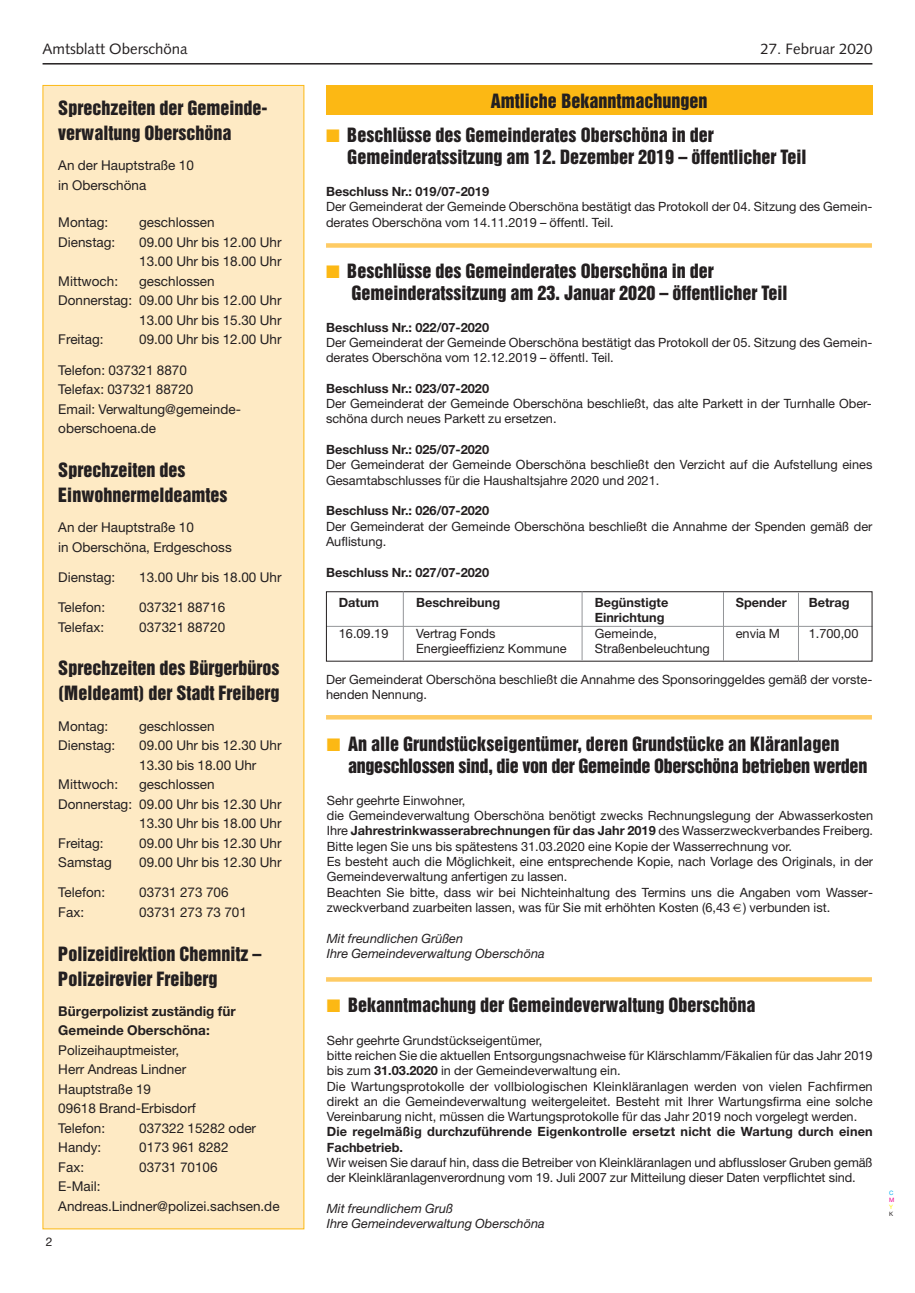
<style>
.page{position:relative;width:915px;height:1293px;background:#fff}
.page>*{position:absolute;margin:0;border:0;box-sizing:border-box;transform-origin:0 0}
.t1{font:18px/24.9px "Helvetica Inserat";color:#231f20}
.t2{font:15px "Syntax";color:#231f20}
.t3{font:13.5px/19.5px "Helvetica Neue";color:#231f20}
.t4{font:700 13.5px/19.5px "Helvetica Neue";color:#231f20}
.t5{font:12.75px/15.3px "Helvetica Neue";color:#231f20}
.t6{font:700 12.75px/15.3px "Helvetica Neue";color:#231f20}
.t7{font:italic 12.75px/15.3px "Helvetica Neue";color:#231f20}
.t8{font:12px "Helvetica Neue";color:#231f20}
.t9{font:6px "Helvetica Neue";color:#00aeef}
.t10{font:6px "Helvetica Neue";color:#ed028c}
.t11{font:6px "Helvetica Neue";color:#fff101}
.t12{font:6px "Helvetica Neue";color:#231f20}
.s1{color:#fcb814}
.s2{font-weight:700}
</style>
<div class="page">
<hr style="left:326px;top:626px;width:546px;height:1px;background:#939598">
<hr style="left:43px;top:63px;width:829px;height:2px;background:#231f20">
<div style="left:43px;top:86px;width:260px;height:1142px;background:#feeac4"></div>
<div style="left:326px;top:85px;width:546px;height:30px;background:#fcb814"></div>
<div style="left:326px;top:243px;width:545px;height:5px;background:#fecb64"></div>
<hr style="left:326px;top:715px;width:545px;height:4px;background:#fecb64">
<div style="left:326px;top:591px;width:546px;height:70px;border:1px solid #231f20"></div>
<hr style="left:403px;top:591px;width:1px;height:69px;background:#939598">
<hr style="left:581px;top:591px;width:1px;height:69px;background:#939598">
<hr style="left:722px;top:592px;width:1px;height:69px;background:#939598">
<hr style="left:797px;top:592px;width:1px;height:69px;background:#939598">
<svg style="left:326px;top:977px;width:545px;height:4px;background:#fecd6b"></svg>
<p class="t2" style="left:43px;top:43px;width:147px">Amtsblatt Oberschöna</p>
<p class="t2" style="left:760px;top:43px;width:113px">27. Februar 2020</p>
<h1 class="t1" style="left:58px;top:97px;width:211px">Sprechzeiten der Gemeinde&shy;verwaltung Oberschöna</h1>
<p class="t3" style="left:58px;top:157px;width:137px">An der Hauptstraße 10 in Oberschöna</p>
<p class="t3" style="left:58px;top:214px;width:52px">Montag:</p>
<p class="t3" style="left:139px;top:214px;width:77px">geschlossen</p>
<p class="t3" style="left:58px;top:234px;width:59px">Dienstag:</p>
<p class="t3" style="left:139px;top:234px;width:144px">09.00 Uhr bis 12.00 Uhr<br>13.00 Uhr bis 18.00 Uhr</p>
<p class="t3" style="left:58px;top:273px;width:61px">Mittwoch:</p>
<p class="t3" style="left:139px;top:273px;width:77px">geschlossen</p>
<p class="t3" style="left:58px;top:292px;width:225px">Donnerstag: 09.00 Uhr bis 12.00 Uhr</p>
<p class="t3" style="left:139px;top:312px;width:144px">13.00 Uhr bis 15.30 Uhr</p>
<p class="t3" style="left:58px;top:331px;width:47px">Freitag:</p>
<p class="t3" style="left:139px;top:331px;width:144px">09.00 Uhr bis 12.00 Uhr</p>
<p class="t3" style="left:58px;top:361px;width:184px">Telefon: 037321 8870<br>Telefax: 037321 88720<br>Email: Verwaltung@gemeinde&shy;oberschoena.de</p>
<h1 class="t1" style="left:58px;top:458px;width:171px">Sprechzeiten des<br>Einwohnermeldeamtes</h1>
<p class="t3" style="left:58px;top:519px;width:175px">An der Hauptstraße 10<br>in Oberschöna, Erdgeschoss</p>
<p class="t3" style="left:58px;top:568px;width:59px">Dienstag:</p>
<p class="t3" style="left:139px;top:568px;width:144px">13.00 Uhr bis 18.00 Uhr</p>
<p class="t3" style="left:58px;top:599px;width:48px">Telefon:</p>
<p class="t3" style="left:139px;top:599px;width:87px">037321 88716</p>
<p class="t3" style="left:58px;top:618px;width:47px">Telefax:</p>
<p class="t3" style="left:139px;top:618px;width:87px">037321 88720</p>
<h1 class="t1" style="left:58px;top:657px;width:223px">Sprechzeiten des Bürgerbüros (Meldeamt) der Stadt Freiberg</h1>
<p class="t3" style="left:58px;top:717px;width:52px">Montag:</p>
<p class="t3" style="left:139px;top:717px;width:77px">geschlossen</p>
<p class="t3" style="left:58px;top:737px;width:59px">Dienstag:</p>
<p class="t3" style="left:139px;top:737px;width:144px">09.00 Uhr bis 12.30 Uhr<br>13.30 bis 18.00 Uhr</p>
<p class="t3" style="left:58px;top:776px;width:61px">Mittwoch:</p>
<p class="t3" style="left:139px;top:776px;width:77px">geschlossen</p>
<p class="t3" style="left:58px;top:795px;width:225px">Donnerstag: 09.00 Uhr bis 12.30 Uhr</p>
<p class="t3" style="left:139px;top:815px;width:144px">13.30 Uhr bis 18.00 Uhr</p>
<p class="t3" style="left:58px;top:834px;width:47px">Freitag:</p>
<p class="t3" style="left:139px;top:834px;width:144px">09.00 Uhr bis 12.30 Uhr</p>
<p class="t3" style="left:58px;top:854px;width:55px">Samstag</p>
<p class="t3" style="left:139px;top:854px;width:144px">09.00 Uhr bis 12.30 Uhr</p>
<p class="t3" style="left:58px;top:884px;width:48px">Telefon:</p>
<p class="t3" style="left:139px;top:884px;width:91px">03731 273 706</p>
<p class="t3" style="left:58px;top:903px;width:27px">Fax:</p>
<p class="t3" style="left:139px;top:903px;width:109px">03731 273 73 701</p>
<h1 class="t1" style="left:58px;top:942px;width:205px">Polizeidirektion Chemnitz –<br>Polizeirevier Freiberg</h1>
<p class="t4" style="left:58px;top:1002px;width:179px">Bürgerpolizist zuständig für<br>Gemeinde Oberschöna:</p>
<p class="t3" style="left:58px;top:1041px;width:139px">Polizeihauptmeister,<br>Herr Andreas Lindner<br>Hauptstraße 19<br>09618 Brand-Erbisdorf<br>Telefon:</p>
<p class="t3" style="left:139px;top:1119px;width:118px">037322 15282 oder</p>
<p class="t3" style="left:58px;top:1139px;width:45px">Handy:</p>
<p class="t3" style="left:139px;top:1139px;width:91px">0173 961 8282</p>
<p class="t3" style="left:58px;top:1158px;width:27px">Fax:</p>
<p class="t3" style="left:139px;top:1158px;width:80px">03731 70106</p>
<p class="t3" style="left:58px;top:1178px;width:223px">E-Mail:<br>Andreas.Lindner@polizei.sachsen.de</p>
<p class="t8" style="left:46px;top:1237px;width:8px">2</p>
<h1 class="t1" style="left:490px;top:89px;width:218px">Amtliche Bekanntmachungen</h1>
<h1 class="t1" style="left:347px;top:125px;width:460px;line-height:22.4px;text-indent:-21px"><span class="s1">■</span> Beschlüsse des Gemeinderates Oberschöna in der<br>Gemeinderatssitzung am 12. Dezember 2019 – öffentlicher Teil</h1>
<p class="t6" style="left:326px;top:185px;width:164px">Beschluss Nr.: 019/07-2019</p>
<p class="t5" style="left:326px;top:200px;width:547px">Der Gemeinderat der Gemeinde Oberschöna bestätigt das Protokoll der 04. Sitzung des Gemein&shy;derates Oberschöna vom 14.11.2019 – öffentl. Teil.</p>
<h1 class="t1" style="left:351px;top:260px;width:437px;line-height:22.4px;text-indent:-25px"><span class="s1">■</span> Beschlüsse des Gemeinderates Oberschöna in der<br>Gemeinderatssitzung am 23. Januar 2020 – öffentlicher Teil</h1>
<p class="t6" style="left:326px;top:320px;width:164px">Beschluss Nr.: 022/07-2020</p>
<p class="t5" style="left:326px;top:336px;width:547px">Der Gemeinderat der Gemeinde Oberschöna bestätigt das Protokoll der 05. Sitzung des Gemein&shy;derates Oberschöna vom 12.12.2019 – öffentl. Teil.</p>
<p class="t6" style="left:326px;top:382px;width:164px">Beschluss Nr.: 023/07-2020</p>
<p class="t5" style="left:326px;top:397px;width:547px">Der Gemeinderat der Gemeinde Oberschöna beschließt, das alte Parkett in der Turnhalle Ober&shy;schöna durch neues Parkett zu ersetzen.</p>
<p class="t6" style="left:326px;top:443px;width:164px">Beschluss Nr.: 025/07-2020</p>
<p class="t5" style="left:326px;top:458px;width:547px">Der Gemeinderat der Gemeinde Oberschöna beschließt den Verzicht auf die Aufstellung eines<br>Gesamtabschlusses für die Haushaltsjahre 2020 und 2021.</p>
<p class="t6" style="left:326px;top:504px;width:164px">Beschluss Nr.: 026/07-2020</p>
<p class="t5" style="left:326px;top:519px;width:547px">Der Gemeinderat der Gemeinde Oberschöna beschließt die Annahme der Spenden gemäß der<br>Auflistung.</p>
<p class="t6" style="left:326px;top:565px;width:164px">Beschluss Nr.: 027/07-2020</p>
<p class="t6" style="left:339px;top:596px;width:42px">Datum</p>
<p class="t6" style="left:416px;top:596px;width:86px">Beschreibung</p>
<p class="t6" style="left:594px;top:596px;width:75px">Begünstigte</p>
<p class="t6" style="left:735px;top:596px;width:53px">Spender</p>
<p class="t6" style="left:808px;top:596px;width:42px">Betrag</p>
<p class="t6" style="left:594px;top:611px;width:71px">Einrichtung</p>
<p class="t5" style="left:339px;top:627px;width:51px">16.09.19</p>
<p class="t5" style="left:416px;top:627px;width:81px">Vertrag Fonds</p>
<p class="t5" style="left:594px;top:627px;width:64px">Gemeinde,</p>
<p class="t5" style="left:735px;top:627px;width:46px">envia M</p>
<p class="t5" style="left:808px;top:627px;width:51px">1.700,00</p>
<p class="t5" style="left:416px;top:642px;width:152px">Energieeffizienz Kommune</p>
<p class="t5" style="left:594px;top:642px;width:117px">Straßenbeleuchtung</p>
<p class="t5" style="left:326px;top:672px;width:547px">Der Gemeinderat Oberschöna beschließt die Annahme des Sponsoringgeldes gemäß der vorste&shy;henden Nennung.</p>
<h1 class="t1" style="left:348px;top:733px;width:520px;line-height:22.4px;text-indent:-21px"><span class="s1">■</span> An alle Grundstückseigentümer, deren Grundstücke an Kläranlagen angeschlossen sind, die von der Gemeinde Oberschöna betrieben werden</h1>
<p class="t5" style="left:327px;top:794px;width:547px">Sehr geehrte Einwohner,<br>die Gemeindeverwaltung Oberschöna benötigt zwecks Rechnungslegung der Abwasserkosten Ihre <span class="s2">Jahrestrinkwasserabrechnungen für das Jahr 2019</span> des Wasserzweckverbandes Freiberg.<br>Bitte legen Sie uns bis spätestens 31.03.2020 eine Kopie der Wasserrechnung vor.<br>Es besteht auch die Möglichkeit, eine entsprechende Kopie, nach Vorlage des Originals, in der Gemeindeverwaltung anfertigen zu lassen.<br>Beachten Sie bitte, dass wir bei Nichteinhaltung des Termins uns die Angaben vom Wasser&shy;zweckverband zuarbeiten lassen, was für Sie mit erhöhten Kosten (6,43 ) verbunden ist.</p>
<p class="t7" style="left:327px;top:931px;width:219px">Mit freundlichen Grüßen<br>Ihre Gemeindeverwaltung Oberschöna</p>
<h1 class="t1" style="left:327px;top:993px;width:430px"><span class="s1">■</span> Bekanntmachung der Gemeindeverwaltung Oberschöna</h1>
<p class="t5" style="left:327px;top:1033px;width:547px">Sehr geehrte Grundstückseigentümer,<br>bitte reichen Sie die aktuellen Entsorgungsnachweise für Klärschlamm/Fäkalien für das Jahr 2019 bis zum <span class="s2">31.03.2020</span> in der Gemeindeverwaltung ein.<br>Die Wartungsprotokolle der vollbiologischen Kleinkläranlagen werden von vielen Fachfirmen direkt an die Gemeindeverwaltung weitergeleitet. Besteht mit Ihrer Wartungsfirma eine solche Vereinbarung nicht, müssen die Wartungsprotokolle für das Jahr 2019 noch vorgelegt werden.</p>
<p class="t6" style="left:327px;top:1125px;width:547px">Die regelmäßig durchzuführende Eigenkontrolle ersetzt nicht die Wartung durch einen<br>Fachbetrieb.</p>
<p class="t5" style="left:327px;top:1156px;width:547px">Wir weisen Sie darauf hin, dass die Betreiber von Kleinkläranlagen und abflussloser Gruben gemäß der Kleinkläranlagenverordnung vom 19. Juli 2007 zur Mitteilung dieser Daten verpflichtet sind.</p>
<p class="t7" style="left:327px;top:1202px;width:219px">Mit freundlichem Gruß<br>Ihre Gemeindeverwaltung Oberschöna</p>
<p class="t9" style="left:888px;top:1190px;width:6px">C</p>
<p class="t10" style="left:888px;top:1197px;width:7px">M</p>
<p class="t11" style="left:888px;top:1204px;width:5px">Y</p>
<p class="t12" style="left:888px;top:1211px;width:6px">K</p>
</div>
